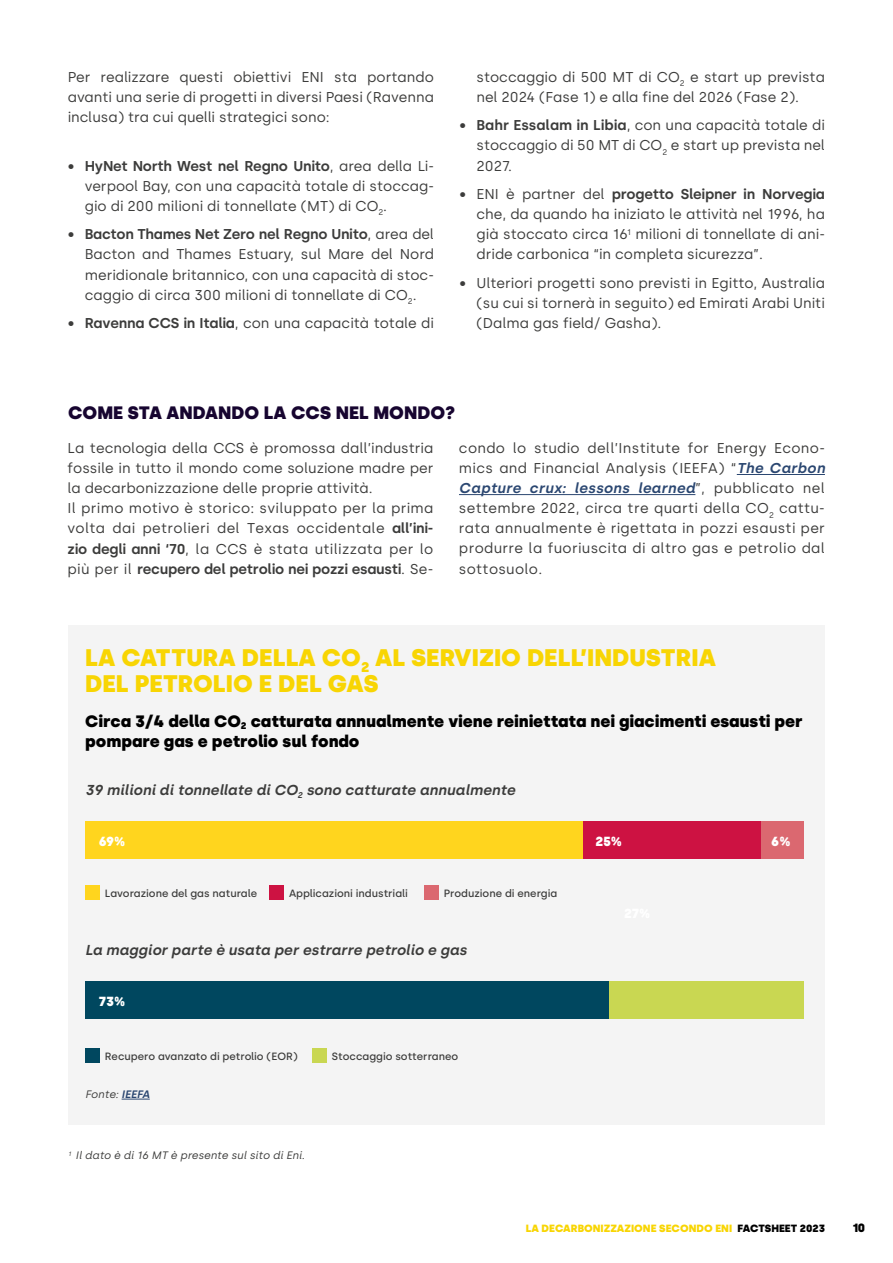
<style>
.page{position:relative;width:893px;height:1263px;background:#fff}
.page>*{position:absolute;margin:0;border:0;box-sizing:border-box;transform-origin:0 0}
.t1{font:900 24px/25.2px "Silka";color:#f8d503}
.t2{font:900 18px "Silka";color:#170530}
.t3{font:900 16.5px/19.8px "Silka";color:#000}
.t4{font:italic 600 14.4px "Silka";color:#3c3c3b}
.t5{font:14.25px/20.1px "Silka";color:#3c3c3b;text-align:justify}
.t6{font:900 13.2px "Silka";color:#fff}
.t7{font:900 12px "Silka";color:#000}
.t8{font:italic 10.8px "Silka";color:#3c3c3b}
.t9{font:500 10.5px "Silka";color:#3c3c3b}
.t10{font:900 10.5px "Silka";color:#f8d503}
.s1{font-weight:600}
.s2{font-weight:600;font-style:italic;color:#2b4771}
.s3{font-weight:600;color:#2b4771}
.s4{color:#000}
</style>
<div class="page">
<hr style="left:737px;top:474px;width:88px;height:1px;background:#2b4771">
<hr style="left:459px;top:494px;width:236px;height:1px;background:#2b4771">
<div style="left:68px;top:625px;width:757px;height:500px;background:#f4f4f4"></div>
<svg style="left:122px;top:1099px;width:28px;height:1px"></svg>
<div style="left:85px;top:821px;width:498px;height:37px;background:#ffd51e"></div>
<div style="left:583px;top:821px;width:180px;height:37px;background:#cd1242"></div>
<div style="left:761px;top:821px;width:43px;height:37px;background:#db6870"></div>
<div style="left:85px;top:885px;width:14px;height:14px;background:#ffd51e"></div>
<div style="left:269px;top:885px;width:14px;height:14px;background:#cd1242"></div>
<div style="left:424px;top:885px;width:14px;height:14px;background:#db6870"></div>
<div style="left:85px;top:981px;width:525px;height:37px;background:#00475f"></div>
<div style="left:609px;top:981px;width:195px;height:37px;background:#c9d752"></div>
<div style="left:85px;top:1049px;width:14px;height:14px;background:#00475f"></div>
<div style="left:312px;top:1049px;width:14px;height:14px;background:#c9d752"></div>
<p class="t5" style="left:68px;top:67px;width:368px">Per realizzare questi obiettivi ENI sta portando avanti una serie di progetti in diversi Paesi (Ravenna inclusa) tra cui quelli strategici sono:</p>
<p class="t5" style="left:85px;top:155px;width:351px;text-indent:-17px"><span class="s1">• HyNet North West nel Regno Unito</span>, area della Li&shy;verpool Bay, con una capacità totale di stoccag&shy;gio di 200 milioni di tonnellate (MT) di CO<sub>2</sub>.</p>
<p class="t5" style="left:85px;top:224px;width:351px;text-indent:-17px"><span class="s1">• Bacton Thames Net Zero nel Regno Unito</span>, area del Bacton and Thames Estuary, sul Mare del Nord meridionale britannico, con una capacità di stoc&shy;caggio di circa 300 milioni di tonnellate di CO<sub>2</sub>.</p>
<p class="t5" style="left:68px;top:313px;width:368px"><span class="s1">• Ravenna CCS in Italia</span>, con una capacità totale di</p>
<p class="t5" style="left:476px;top:67px;width:350px">stoccaggio di 500 MT di CO<sub>2</sub> e start up prevista nel 2024 (Fase 1) e alla fine del 2026 (Fase 2).</p>
<p class="t5" style="left:476px;top:115px;width:350px;text-indent:-17px"><span class="s1">• Bahr Essalam in Libia</span>, con una capacità totale di stoccaggio di 50 MT di CO<sub>2</sub> e start up prevista nel 2027.</p>
<p class="t5" style="left:476px;top:184px;width:350px;text-indent:-17px">• ENI è partner del <span class="s1">progetto Sleipner in Norvegia </span>che, da quando ha iniziato le attività nel 1996, ha già stoccato circa 16<sup>1</sup> milioni di tonnellate di ani&shy;dride carbonica “in completa sicurezza”.</p>
<p class="t5" style="left:476px;top:273px;width:350px;text-indent:-17px">• Ulteriori progetti sono previsti in Egitto, Australia (su cui si tornerà in seguito) ed Emirati Arabi Uniti (Dalma gas field/ Gasha).</p>
<p class="t2" style="left:68px;top:402px;width:389px">COME STA ANDANDO LA CCS NEL MONDO?</p>
<p class="t5" style="left:67px;top:438px;width:367px;text-align:left">La tecnologia della CCS è promossa dall’industria fossile in tutto il mondo come soluzione madre per la decarbonizzazione delle proprie attività.<br>Il primo motivo è storico: sviluppato per la prima volta dai petrolieri del Texas occidentale <span class="s1">all’ini&shy;zio degli anni ‘70</span>, la CCS è stata utilizzata per lo più per il <span class="s1">recupero del petrolio nei pozzi esausti</span>. Se-</p>
<p class="t5" style="left:459px;top:438px;width:367px">condo lo studio dell’Institute for Energy Econo&shy;mics and Financial Analysis (IEEFA) “<span class="s2">The Carbon Capture crux: lessons learned</span>”, pubblicato nel settembre 2022, circa tre quarti della CO<sub>2</sub> cattu&shy;rata annualmente è rigettata in pozzi esausti per produrre la fuoriuscita di altro gas e petrolio dal sottosuolo.</p>
<h1 class="t1" style="left:85px;top:645px;width:632px">LA CATTURA DELLA CO<sub>2</sub> AL SERVIZIO DELL’INDUSTRIA<br>DEL PETROLIO E DEL GAS</h1>
<p class="t3" style="left:85px;top:712px;width:719px">Circa 3/4 della CO<sub>2</sub> catturata annualmente viene reiniettata nei giacimenti esausti per pompare gas e petrolio sul fondo</p>
<p class="t4" style="left:85px;top:782px;width:432px">39 milioni di tonnellate di CO<sub>2</sub> sono catturate annualmente</p>
<p class="t6" style="left:99px;top:833px;width:28px">69%</p>
<p class="t6" style="left:595px;top:833px;width:28px">25%</p>
<p class="t6" style="left:771px;top:833px;width:21px">6%</p>
<p class="t9" style="left:105px;top:887px;width:154px">Lavorazione del gas naturale</p>
<p class="t9" style="left:289px;top:887px;width:120px">Applicazioni industriali</p>
<p class="t9" style="left:444px;top:887px;width:115px">Produzione di energia</p>
<p class="t4" style="left:85px;top:942px;width:383px">La maggior parte è usata per estrarre petrolio e gas</p>
<p class="t6" style="left:99px;top:993px;width:28px">73%</p>
<p class="t9" style="left:105px;top:1050px;width:194px">Recupero avanzato di petrolio (EOR)</p>
<p class="t9" style="left:332px;top:1050px;width:128px">Stoccaggio sotterraneo</p>
<p class="t8" style="left:85px;top:1088px;width:66px">Fonte: <span class="s3">IEEFA</span></p>
<p class="t8" style="left:68px;top:1149px;width:238px"><sup>1</sup> Il dato è di 16 MT è presente sul sito di Eni.</p>
<p class="t10" style="left:526px;top:1222px;width:301px">LA DECARBONIZZAZIONE SECONDO ENI <span class="s4">FACTSHEET 2023</span></p>
<p class="t7" style="left:853px;top:1221px;width:14px">10</p>
</div>
